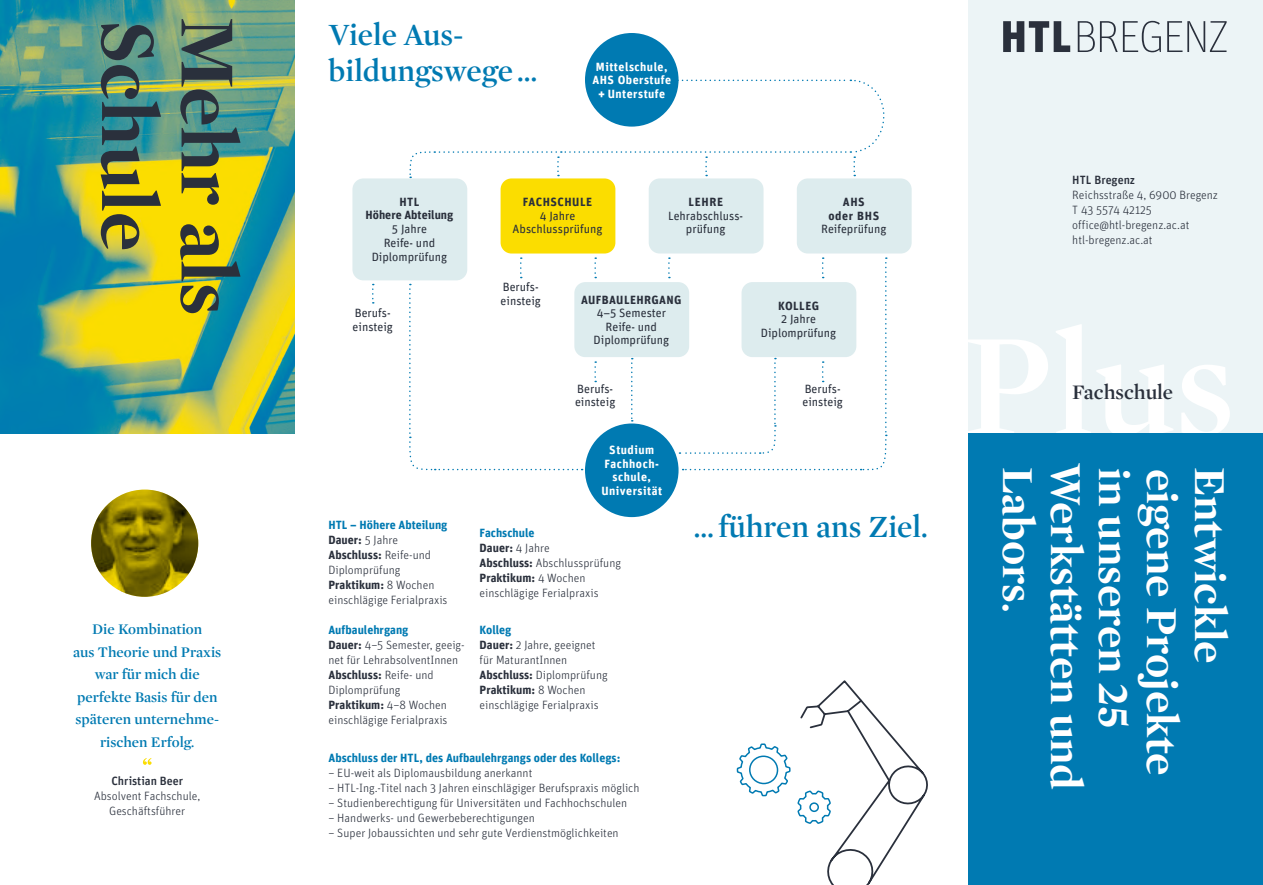
<style>
.page{position:relative;width:1263px;height:885px;background:#fff}
.page>*{position:absolute;margin:0;border:0;box-sizing:border-box;transform-origin:0 0}
.t1{font:700 79.5px "Mercury Display";color:#2a303c}
.t2{font:700 45px "Mercury Display";color:#fff}
.t3{font:600 31.5px/36px "Mercury Display";color:#007ab2}
.t4{font:600 21px "Mercury Display";color:#2a303c}
.t5{font:600 15px/22.5px "Mercury Display";color:#007ab2;text-align:center}
.t6{font:300 12px/15px "Unit";color:#2a303c}
.t7{font:12px/13.5px "Unit";color:#2a303c;text-align:center}
.t8{font:700 12px/13.5px "Unit";letter-spacing:.04em;color:#fff;text-align:center}
.t9{font:700 12px "Unit";color:#007ab2}
.t10{font:700 12px "Unit";letter-spacing:.035em;color:#2a303c}
.t11{font:500 12px "Unit";color:#2a303c}
.t12{font:700 12px/13.5px "Unit";color:#2a303c;text-align:center}
.t13{font:700 12px/13.5px "Unit";letter-spacing:.055em;color:#2a303c;text-align:center}
.s1{font-weight:700;color:#007ab2}
.s2{font-weight:700}
</style>
<div class="page">
<div style="left:969px;top:0;width:294px;height:434px;background:#ecf4f6"></div>
<div style="left:968px;top:434px;width:295px;height:450px;background:#007ab2"></div>
<svg style="left:1003px;top:21px;width:67px;height:31px"></svg>
<svg style="left:1078px;top:21px;width:83px;height:31px"></svg>
<svg style="left:1167px;top:21px;width:59px;height:31px"></svg>
<img style="left:91px;top:489px;width:107px;height:107px">
<svg style="left:143px;top:758px;width:9px;height:6px"></svg>
<svg style="left:0;top:0;width:294px;height:434px;background:#74a96f"></svg>
<div style="left:352px;top:178px;width:115px;height:102px;background:#ddecee;border-radius:11px"></div>
<div style="left:501px;top:178px;width:114px;height:75px;background:#fbdd00;border-radius:11px"></div>
<div style="left:574px;top:282px;width:115px;height:75px;background:#ddecee;border-radius:11px"></div>
<div style="left:797px;top:178px;width:115px;height:75px;background:#ddecee;border-radius:11px"></div>
<div style="left:649px;top:178px;width:114px;height:75px;background:#ddecee;border-radius:11px"></div>
<div style="left:585px;top:33px;width:93px;height:94px;background:#007ab2;border-radius:50%"></div>
<svg style="left:631px;top:358px;width:2px;height:63px"></svg>
<svg style="left:668px;top:257px;width:2px;height:21px"></svg>
<svg style="left:594px;top:257px;width:2px;height:21px"></svg>
<svg style="left:372px;top:284px;width:2px;height:19px"></svg>
<svg style="left:594px;top:361px;width:2px;height:21px"></svg>
<svg style="left:409px;top:79px;width:476px;height:99px"></svg>
<svg style="left:409px;top:284px;width:174px;height:187px"></svg>
<div style="left:585px;top:423px;width:93px;height:94px;background:#007ab2;border-radius:50%"></div>
<svg style="left:679px;top:257px;width:208px;height:214px"></svg>
<svg style="left:520px;top:257px;width:2px;height:21px"></svg>
<svg style="left:736px;top:680px;width:192px;height:204px"></svg>
<h1 class="t1" style="left:175px;top:20px;width:233px;rotate:90deg">Schule</h1>
<h1 class="t1" style="left:255px;top:17px;width:300px;rotate:90deg">Mehr als</h1>
<h1 class="t1" style="left:175px;top:32px;width:233px;rotate:90deg">Schule</h1>
<h1 class="t1" style="left:255px;top:28px;width:300px;rotate:90deg">Mehr als</h1>
<p class="t5" style="left:73px;top:618px;width:150px">Die Kombination<br>aus Theorie und Praxis war für mich die perfekte Basis für den späteren unternehme&shy;rischen Erfolg.</p>
<p class="t11" style="left:111px;top:773px;width:73px">Christian Beer</p>
<p class="t6" style="left:94px;top:787px;width:108px;text-align:center">Absolvent Fachschule,<br>Geschäftsführer</p>
<h3 class="t3" style="left:328px;top:16px;width:210px">Viele Aus&shy;bildungswege…</h3>
<p class="t8" style="left:592px;top:59px;width:80px">Mittelschule,<br>AHS Oberstufe + Unterstufe</p>
<p class="t12" style="left:365px;top:195px;width:89px">HTL<br>Höhere Abteilung</p>
<p class="t7" style="left:372px;top:222px;width:77px">5 Jahre<br>Reife- und<br>Diplomprüfung</p>
<p class="t7" style="left:353px;top:306px;width:42px;text-align:left">Berufs&shy;einsteig</p>
<p class="t10" style="left:523px;top:194px;width:71px">FACHSCHULE</p>
<p class="t7" style="left:513px;top:208px;width:91px">4 Jahre<br>Abschlussprüfung</p>
<p class="t10" style="left:688px;top:194px;width:36px">LEHRE</p>
<p class="t7" style="left:668px;top:208px;width:77px">Lehrabschluss&shy;prüfung</p>
<p class="t7" style="left:501px;top:280px;width:42px;text-align:left">Berufs&shy;einsteig</p>
<p class="t10" style="left:581px;top:292px;width:102px">AUFBAULEHRGANG</p>
<p class="t7" style="left:594px;top:306px;width:77px">4–5 Semester<br>Reife- und<br>Diplomprüfung</p>
<p class="t13" style="left:828px;top:195px;width:53px">AHS<br>oder BHS</p>
<p class="t7" style="left:821px;top:222px;width:67px">Reifeprüfung</p>
<p class="t10" style="left:778px;top:298px;width:42px">KOLLEG</p>
<p class="t7" style="left:761px;top:312px;width:77px">2 Jahre<br>Diplomprüfung</p>
<p class="t7" style="left:575px;top:382px;width:42px;text-align:left">Berufs&shy;einsteig</p>
<p class="t7" style="left:802px;top:382px;width:42px;text-align:left">Berufs&shy;einsteig</p>
<p class="t8" style="left:601px;top:443px;width:62px">Studium<br>Fachhoch&shy;schule,<br>Universität</p>
<p class="t6" style="left:328px;top:517px;width:120px"><span class="s1">HTL – Höhere Abteilung<br></span><span class="s2">Dauer:</span> 5 Jahre<br><span class="s2">Abschluss:</span> Reife-und<br>Diplomprüfung<br><span class="s2">Praktikum:</span> 8 Wochen einschlägige Ferialpraxis</p>
<p class="t6" style="left:480px;top:525px;width:143px"><span class="s1">Fachschule<br></span><span class="s2">Dauer:</span> 4 Jahre<br><span class="s2">Abschluss:</span> Abschlussprüfung<br><span class="s2">Praktikum:</span> 4 Wochen einschlägige Ferialpraxis</p>
<p class="t6" style="left:328px;top:622px;width:138px"><span class="s1">Aufbaulehrgang<br></span><span class="s2">Dauer:</span> 4–5 Semester, geeig&shy;net für LehrabsolventInnen<br><span class="s2">Abschluss:</span> Reife- und<br>Diplomprüfung<br><span class="s2">Praktikum:</span> 4–8 Wochen einschlägige Ferialpraxis</p>
<p class="t6" style="left:480px;top:622px;width:130px"><span class="s1">Kolleg<br></span><span class="s2">Dauer:</span> 2 Jahre, geeignet für MaturantInnen<br><span class="s2">Abschluss:</span> Diplomprüfung<br><span class="s2">Praktikum:</span> 8 Wochen einschlägige Ferialpraxis</p>
<p class="t9" style="left:328px;top:750px;width:294px">Abschluss der HTL, des Aufbaulehrgangs oder des Kollegs:</p>
<p class="t6" style="left:328px;top:765px;width:205px">– EU-weit als Diplomausbildung anerkannt</p>
<p class="t6" style="left:328px;top:780px;width:312px">– HTL-Ing.-Titel nach 3 Jahren einschlägiger Berufspraxis möglich</p>
<p class="t6" style="left:328px;top:795px;width:300px">– Studienberechtigung für Universitäten und Fachhochschulen</p>
<p class="t6" style="left:328px;top:810px;width:208px">– Handwerks- und Gewerbeberechtigungen</p>
<p class="t6" style="left:328px;top:825px;width:292px">– Super Jobaussichten und sehr gute Verdienstmöglichkeiten</p>
<h3 class="t3" style="left:694px;top:508px;width:235px">…führen ans Ziel.</h3>
<p class="t11" style="left:1072px;top:173px;width:64px">HTL Bregenz</p>
<p class="t6" style="left:1072px;top:187px;width:147px">Reichsstraße 4, 6900 Bregenz<br>T 43 5574 42125 office@htl-bregenz.ac.at htl-bregenz.ac.at</p>
<h3 class="t4" style="left:1072px;top:380px;width:102px">Fachschule</h3>
<h2 class="t2" style="left:1044px;top:466px;width:147px;rotate:90deg">Labors.</h2>
<h2 class="t2" style="left:1092px;top:463px;width:328px;rotate:90deg">Werkstätten und</h2>
<h2 class="t2" style="left:1140px;top:468px;width:262px;rotate:90deg">in unseren 25</h2>
<h2 class="t2" style="left:1189px;top:469px;width:308px;rotate:90deg">eigene Projekte</h2>
<h2 class="t2" style="left:1237px;top:466px;width:198px;rotate:90deg">Entwickle</h2>
</div>
